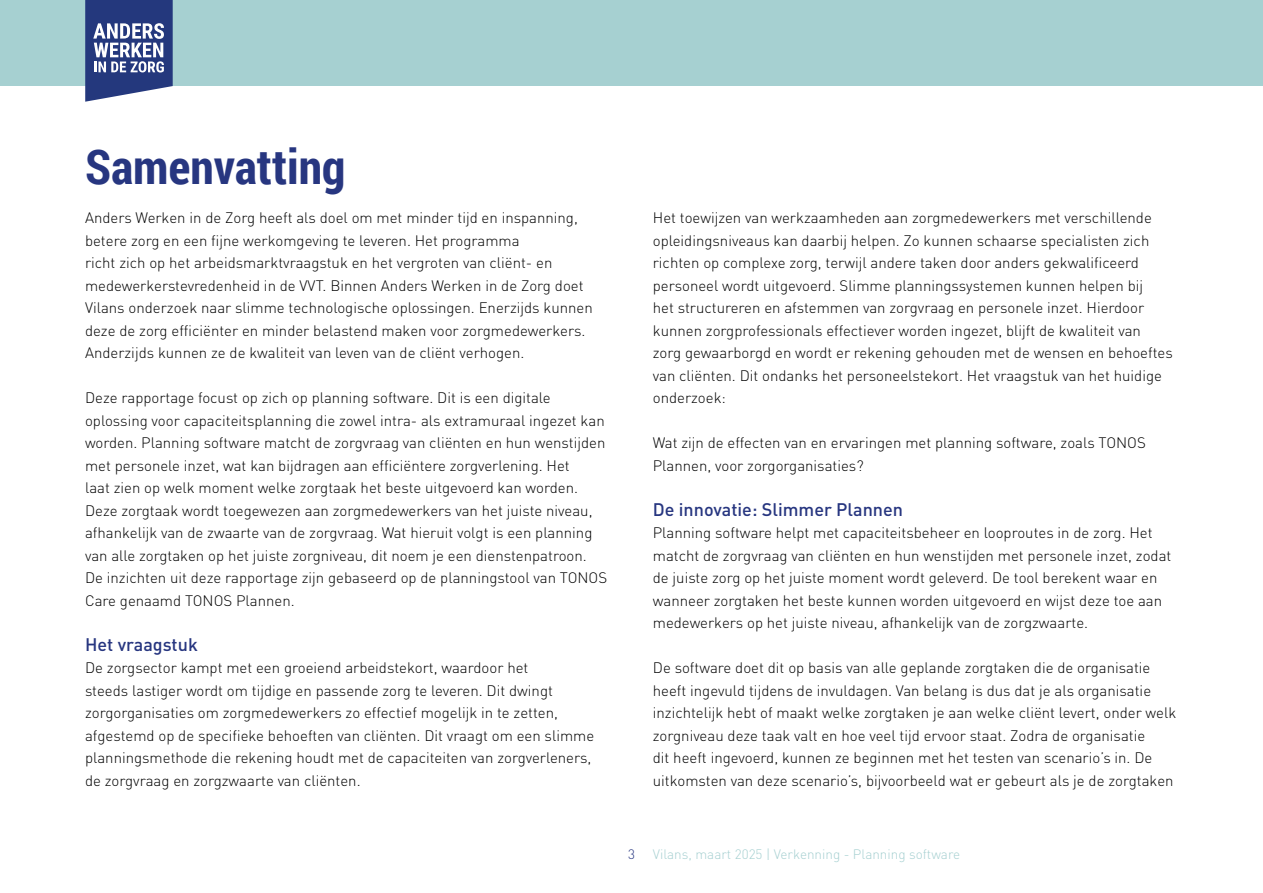
<style>
.page{position:relative;width:1263px;height:893px;background:#fff}
.page>*{position:absolute;margin:0;border:0;box-sizing:border-box;transform-origin:0 0}
.H1_hst{font:700 48px "Roboto Condensed";color:#273680}
.H3_subparagraaf{font:500 18px "DIN Pro";color:#273680}
.P_Brood{font:300 15px/22.5px "DIN Pro";color:#000}
.t1{font:300 13.5px "DIN Pro";color:#a6d0d1}
.t2{font:300 13.5px "DIN Pro";color:#273680}
</style>
<div class="page">
<div style="left:0;top:0;width:1263px;height:86px;background:#a6d0d1"></div>
<svg style="left:85px;top:0;width:88px;height:102px;background:#5c6b9e"></svg>
<h1 class="H1_hst" style="left:85px;top:133px;width:262px">Samenvatting</h1>
<p class="P_Brood" style="left:85px;top:206px;width:509px">Anders Werken in de Zorg heeft als doel om met minder tijd en inspanning, betere zorg en een fijne werkomgeving te leveren. Het programma<br>richt zich op het arbeidsmarktvraagstuk en het vergroten van cliënt- en medewerkerstevredenheid in de VVT. Binnen Anders Werken in de Zorg doet Vilans onderzoek naar slimme technologische oplossingen. Enerzijds kunnen deze de zorg efficiënter en minder belastend maken voor zorgmedewerkers.<br>Anderzijds kunnen ze de kwaliteit van leven van de cliënt verhogen.</p>
<p class="P_Brood" style="left:85px;top:386px;width:524px">Deze rapportage focust op zich op planning software. Dit is een digitale oplossing voor capaciteitsplanning die zowel intra- als extramuraal ingezet kan worden. Planning software matcht de zorgvraag van cliënten en hun wenstijden met personele inzet, wat kan bijdragen aan efficiëntere zorgverlening. Het<br>laat zien op welk moment welke zorgtaak het beste uitgevoerd kan worden.<br>Deze zorgtaak wordt toegewezen aan zorgmedewerkers van het juiste niveau, afhankelijk van de zwaarte van de zorgvraag. Wat hieruit volgt is een planning van alle zorgtaken op het juiste zorgniveau, dit noem je een dienstenpatroon.<br>De inzichten uit deze rapportage zijn gebaseerd op de planningstool van TONOS Care genaamd TONOS Plannen.</p>
<h3 class="H3_subparagraaf" style="left:85px;top:632px;width:114px">Het vraagstuk</h3>
<p class="P_Brood" style="left:85px;top:656px;width:511px">De zorgsector kampt met een groeiend arbeidstekort, waardoor het<br>steeds lastiger wordt om tijdige en passende zorg te leveren. Dit dwingt zorgorganisaties om zorgmedewerkers zo effectief mogelijk in te zetten, afgestemd op de specifieke behoeften van cliënten. Dit vraagt om een slimme planningsmethode die rekening houdt met de capaciteiten van zorgverleners, de zorgvraag en zorgzwaarte van cliënten.</p>
<p class="P_Brood" style="left:653px;top:206px;width:521px">Het toewijzen van werkzaamheden aan zorgmedewerkers met verschillende opleidingsniveaus kan daarbij helpen. Zo kunnen schaarse specialisten zich richten op complexe zorg, terwijl andere taken door anders gekwalificeerd personeel wordt uitgevoerd. Slimme planningssystemen kunnen helpen bij<br>het structureren en afstemmen van zorgvraag en personele inzet. Hierdoor kunnen zorgprofessionals effectiever worden ingezet, blijft de kwaliteit van zorg gewaarborgd en wordt er rekening gehouden met de wensen en behoeftes van cliënten. Dit ondanks het personeelstekort. Het vraagstuk van het huidige onderzoek:</p>
<p class="P_Brood" style="left:653px;top:431px;width:494px">Wat zijn de effecten van en ervaringen met planning software, zoals TONOS<br>Plannen, voor zorgorganisaties?</p>
<h3 class="H3_subparagraaf" style="left:653px;top:497px;width:252px">De innovatie: Slimmer Plannen</h3>
<p class="P_Brood" style="left:653px;top:521px;width:520px">Planning software helpt met capaciteitsbeheer en looproutes in de zorg. Het matcht de zorgvraag van cliënten en hun wenstijden met personele inzet, zodat de juiste zorg op het juiste moment wordt geleverd. De tool berekent waar en wanneer zorgtaken het beste kunnen worden uitgevoerd en wijst deze toe aan medewerkers op het juiste niveau, afhankelijk van de zorgzwaarte.</p>
<p class="P_Brood" style="left:653px;top:656px;width:525px">De software doet dit op basis van alle geplande zorgtaken die de organisatie heeft ingevuld tijdens de invuldagen. Van belang is dus dat je als organisatie inzichtelijk hebt of maakt welke zorgtaken je aan welke cliënt levert, onder welk zorgniveau deze taak valt en hoe veel tijd ervoor staat. Zodra de organisatie<br>dit heeft ingevoerd, kunnen ze beginnen met het testen van scenario’s in. De uitkomsten van deze scenario’s, bijvoorbeeld wat er gebeurt als je de zorgtaken</p>
<p class="t2" style="left:628px;top:845px;width:8px">3</p>
<p class="t1" style="left:653px;top:845px;width:309px">Vilans, maart 2025 | Verkenning - Planning software</p>
</div>
